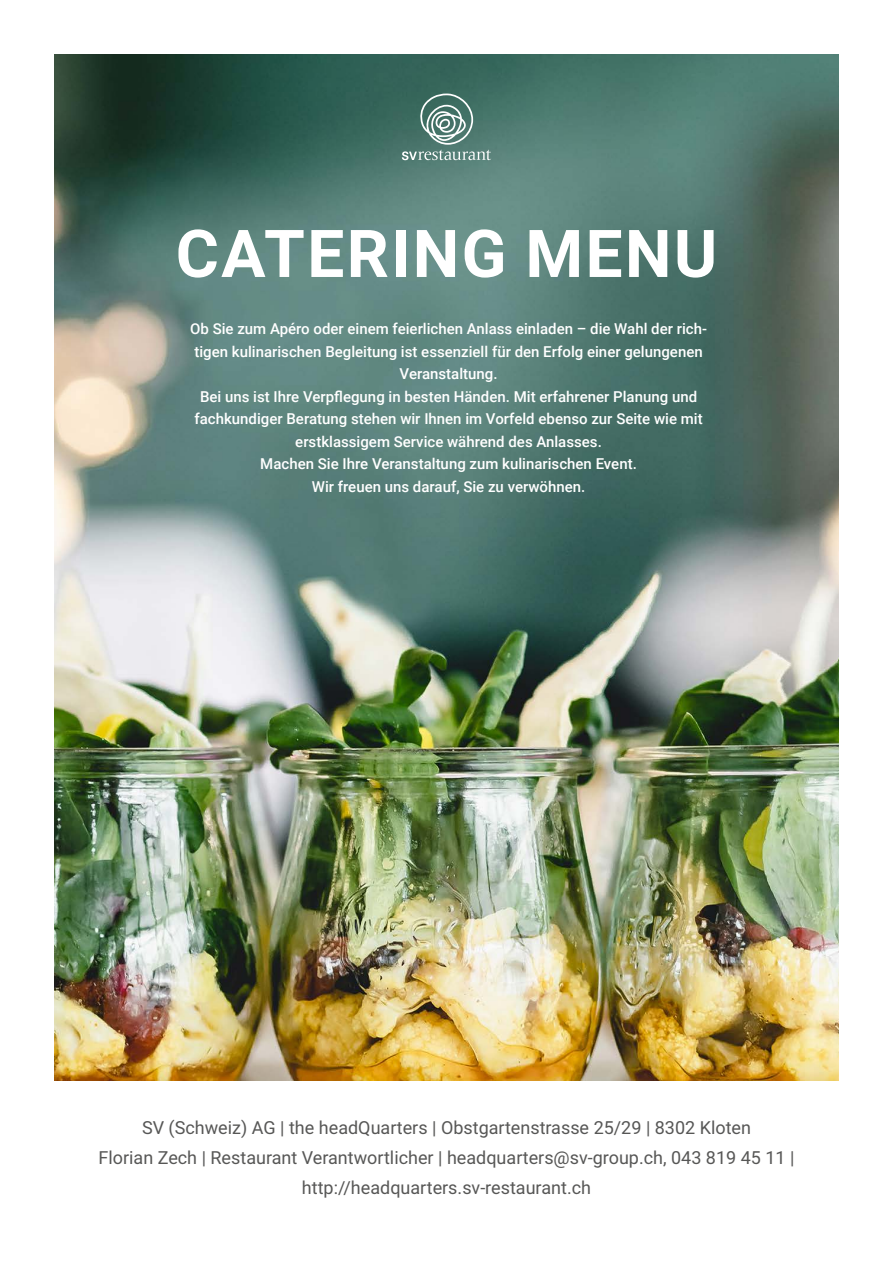
<style>
.page{position:relative;width:893px;height:1263px;background:#fff}
.page>*{position:absolute;margin:0;border:0;box-sizing:border-box;transform-origin:0 0}
.t1{font:700 66px "Roboto";letter-spacing:.035em;color:#fff}
.t2{font:18px/30px "Roboto";color:#575756;text-align:center}
.t3{font:500 15px/22.5px "Roboto";color:#fff;text-align:center}
</style>
<div class="page">
<img style="left:54px;top:54px;width:785px;height:1026px">
<svg style="left:402px;top:94px;width:89px;height:66px;background:#648a81"></svg>
<h1 class="t1" style="left:176px;top:207px;width:543px">CATERING MENU</h1>
<p class="t3" style="left:190px;top:317px;width:518px">Ob Sie zum Apéro oder einem feierlichen Anlass einladen – die Wahl der rich&shy;tigen kulinarischen Begleitung ist essenziell für den Erfolg einer gelungenen Veranstaltung.<br>Bei uns ist Ihre Verpflegung in besten Händen. Mit erfahrener Planung und fachkundiger Beratung stehen wir Ihnen im Vorfeld ebenso zur Seite wie mit erstklassigem Service während des Anlasses.<br>Machen Sie Ihre Veranstaltung zum kulinarischen Event.<br>Wir freuen uns darauf, Sie zu verwöhnen.</p>
<p class="t2" style="left:99px;top:1112px;width:697px">SV (Schweiz) AG | the headQuarters | Obstgartenstrasse 25/29 | 8302 Kloten<br>Florian Zech | Restaurant Verantwortlicher | headquarters@sv-group.ch, 043 819 45 11 | http://headquarters.sv-restaurant.ch</p>
</div>
